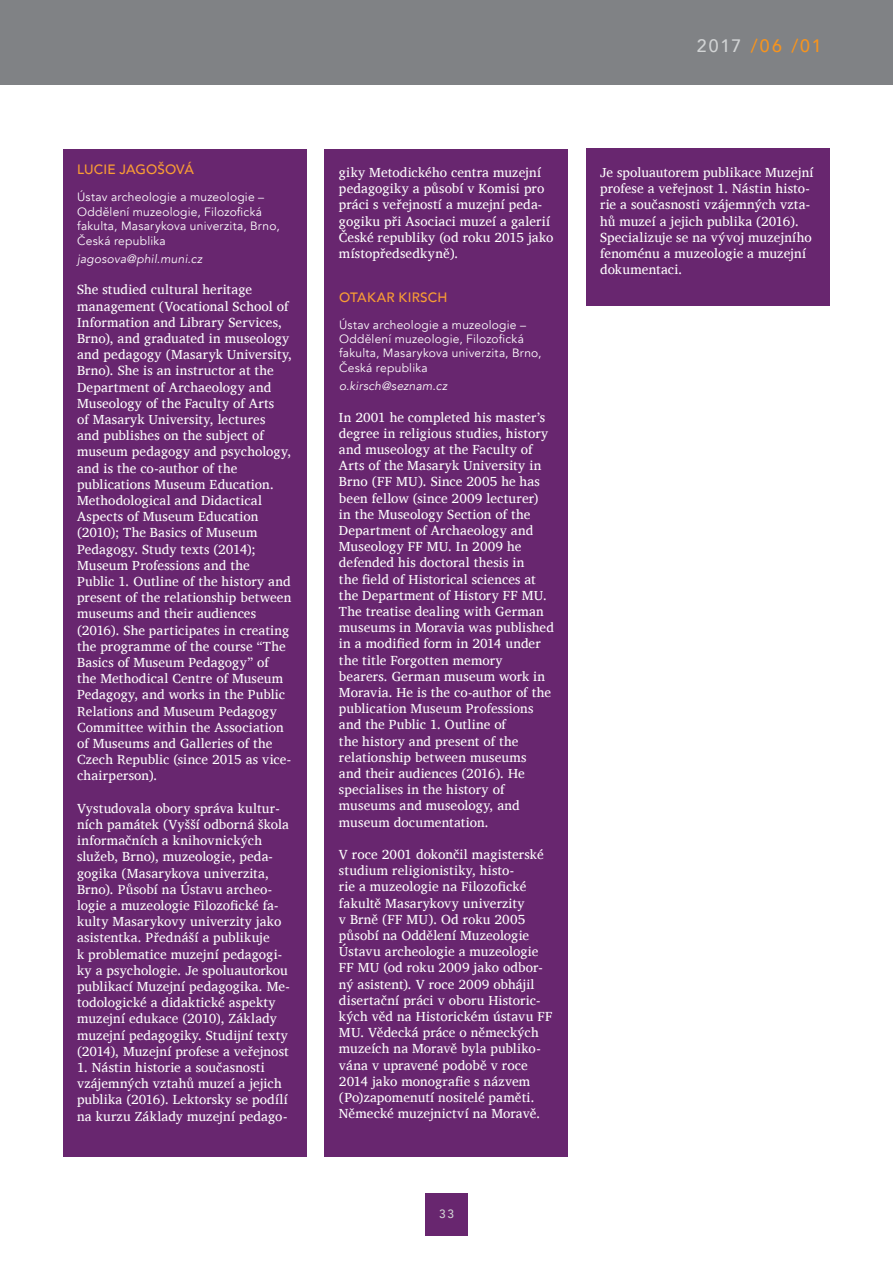
<style>
.page{position:relative;width:893px;height:1263px;background:#fff}
.page>*{position:absolute;margin:0;border:0;box-sizing:border-box;transform-origin:0 0}
.t1{font:500 18px "Avenir";letter-spacing:.11em;color:#f7941e}
.t2{font:13.5px/16.2px "Charis SIL";letter-spacing:.01em;color:#fff}
.t3{font:500 13.5px "Avenir";letter-spacing:.01em;color:#f99d34}
.t4{font:12px/14.4px "Avenir";letter-spacing:.02em;color:#fff}
.t5{font:italic 12px "Avenir";letter-spacing:.02em;color:#fff}
.t6{font:500 12px "Avenir";color:#d1d3d4}
.s1{color:#d1d3d4}
</style>
<div class="page">
<div style="left:0;top:0;width:893px;height:85px;background:#808285"></div>
<div style="left:425px;top:1193px;width:43px;height:42px;background:#68266f"></div>
<div style="left:64px;top:149px;width:243px;height:1008px;background:#68266f"></div>
<div style="left:325px;top:149px;width:243px;height:1008px;background:#68266f"></div>
<div style="left:586px;top:149px;width:243px;height:157px;background:#68266f"></div>
<p class="t3" style="left:77px;top:158px;width:118px">LUCIE JAGOŠOVÁ</p>
<p class="t4" style="left:77px;top:190px;width:204px">Ústav archeologie a muzeologie –<br>Oddělení muzeologie, Filozofická fakulta, Masarykova univerzita, Brno,<br>Česká republika</p>
<p class="t5" style="left:77px;top:252px;width:127px">jagosova@phil.muni.cz</p>
<p class="t2" style="left:77px;top:282px;width:217px">She studied cultural heritage management (Vocational School of<br>Information and Library Services,<br>Brno), and graduated in museology and pedagogy (Masaryk University,<br>Brno). She is an instructor at the<br>Department of Archaeology and<br>Museology of the Faculty of Arts<br>of Masaryk University, lectures<br>and publishes on the subject of museum pedagogy and psychology, and is the co-author of the publications Museum Education.<br>Methodological and Didactical<br>Aspects of Museum Education (2010); The Basics of Museum<br>Pedagogy. Study texts (2014);<br>Museum Professions and the<br>Public 1. Outline of the history and present of the relationship between museums and their audiences (2016). She participates in creating the programme of the course “The<br>Basics of Museum Pedagogy” of<br>the Methodical Centre of Museum<br>Pedagogy, and works in the Public<br>Relations and Museum Pedagogy<br>Committee within the Association of Museums and Galleries of the<br>Czech Republic (since 2015 as vice&shy;chairperson).</p>
<p class="t2" style="left:77px;top:800px;width:214px">Vystudovala obory správa kultur&shy;ních památek (Vyšší odborná škola informačních a knihovnických služeb, Brno), muzeologie, peda&shy;gogika (Masarykova univerzita, Brno). Působí na Ústavu archeo&shy;logie a muzeologie Filozofické fa&shy;kulty Masarykovy univerzity jako asistentka. Přednáší a publikuje<br>k problematice muzejní pedagogi&shy;ky a psychologie. Je spoluautorkou publikací Muzejní pedagogika. Me&shy;todologické a didaktické aspekty muzejní edukace (2010), Základy muzejní pedagogiky. Studijní texty (2014), Muzejní profese a veřejnost</p>
<p class="t2" style="left:77px;top:1059px;width:212px">1. Nástin historie a současnosti vzájemných vztahů muzeí a jejich publika (2016). Lektorsky se podílí na kurzu Základy muzejní pedago-</p>
<p class="t2" style="left:339px;top:164px;width:216px">giky Metodického centra muzejní pedagogiky a působí v Komisi pro práci s veřejností a muzejní peda&shy;gogiku při Asociaci muzeí a galerií<br>České republiky (od roku 2015 jako místopředsedkyně).</p>
<p class="t3" style="left:339px;top:285px;width:110px">OTAKAR KIRSCH</p>
<p class="t4" style="left:339px;top:317px;width:204px">Ústav archeologie a muzeologie –<br>Oddělení muzeologie, Filozofická fakulta, Masarykova univerzita, Brno,<br>Česká republika</p>
<p class="t5" style="left:339px;top:379px;width:110px">o.kirsch@seznam.cz</p>
<p class="t2" style="left:339px;top:409px;width:217px">In 2001 he completed his master’s degree in religious studies, history and museology at the Faculty of<br>Arts of the Masaryk University in<br>Brno (FF MU). Since 2005 he has been fellow (since 2009 lecturer)<br>in the Museology Section of the<br>Department of Archaeology and<br>Museology FF MU. In 2009 he defended his doctoral thesis in<br>the field of Historical sciences at the Department of History FF MU.<br>The treatise dealing with German museums in Moravia was published in a modified form in 2014 under the title Forgotten memory bearers. German museum work in<br>Moravia. He is the co-author of the publication Museum Professions and the Public 1. Outline of<br>the history and present of the relationship between museums<br>and their audiences (2016). He specialises in the history of museums and museology, and museum documentation.</p>
<p class="t2" style="left:339px;top:846px;width:215px">V roce 2001 dokončil magisterské studium religionistiky, histo-<br>rie a muzeologie na Filozofické fakultě Masarykovy univerzity<br>v Brně (FF MU). Od roku 2005 působí na Oddělení Muzeologie<br>Ústavu archeologie a muzeologie<br>FF MU (od roku 2009 jako odbor&shy;ný asistent). V roce 2009 obhájil disertační práci v oboru Historic&shy;kých věd na Historickém ústavu FF<br>MU. Vědecká práce o německých muzeích na Moravě byla publiko&shy;vána v upravené podobě v roce<br>2014 jako monografie s názvem (Po)zapomenutí nositelé paměti.<br>Německé muzejnictví na Moravě.</p>
<p class="t6" style="left:439px;top:1203px;width:16px">33</p>
<h1 class="t1" style="left:697px;top:30px;width:126px"><span class="s1">2017</span> /06 /01</h1>
<p class="t2" style="left:600px;top:164px;width:215px">Je spoluautorem publikace Muzejní profese a veřejnost 1. Nástin histo&shy;rie a současnosti vzájemných vzta&shy;hů muzeí a jejich publika (2016).<br>Specializuje se na vývoj muzejního fenoménu a muzeologie a muzejní dokumentaci.</p>
</div>
